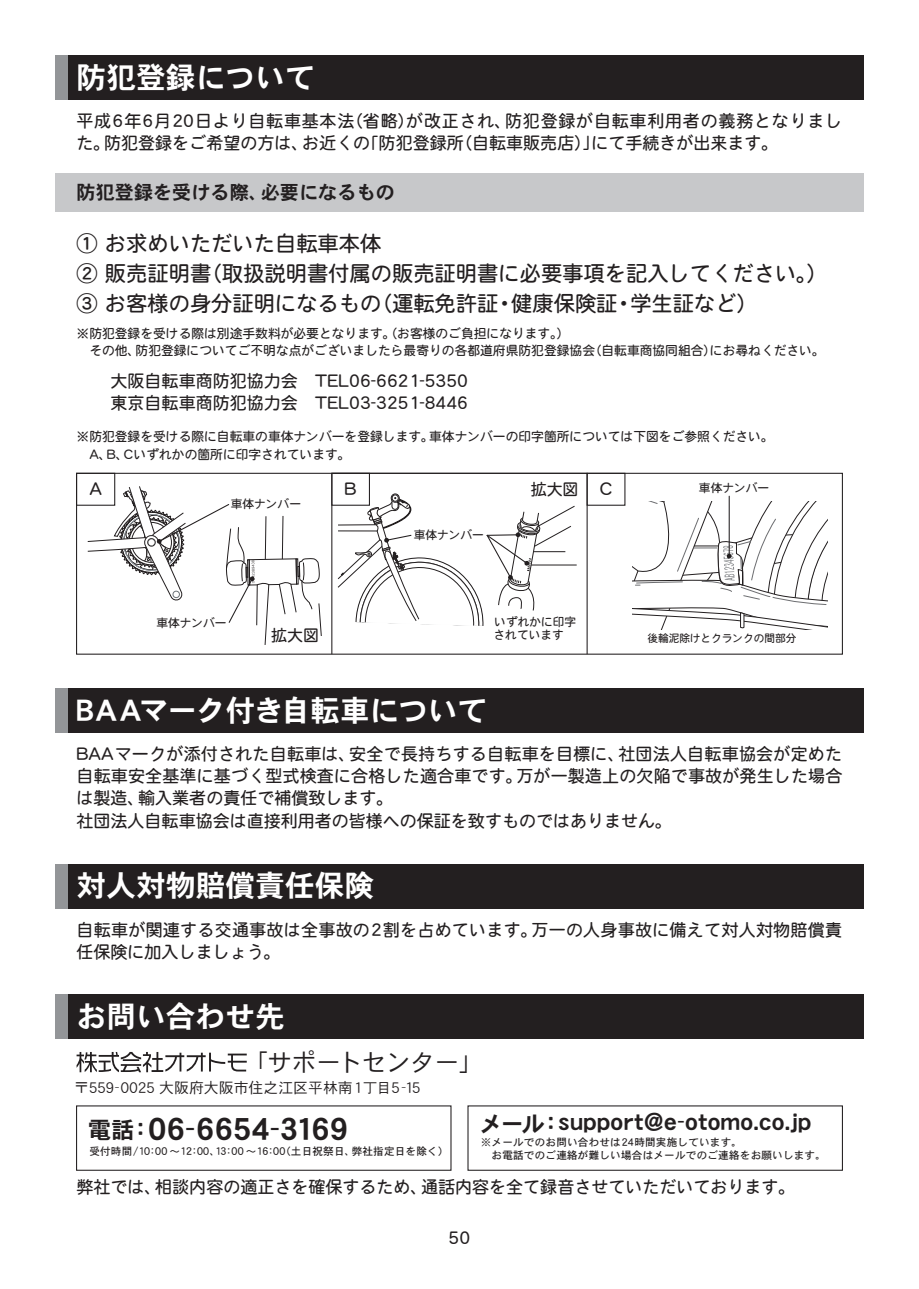
<style>
.page{position:relative;width:919px;height:1289px;background:#fff}
.page>*{position:absolute;margin:0;border:0;box-sizing:border-box;transform-origin:0 0}
.t1{font:30.6px "DFHS Gothic W7 WINP RKSJ H";letter-spacing:.04em;color:#231f20}
.t2{font:29.7px "DFHS Gothic W7 WINP RKSJ H";color:#fff}
.t3{font:29.7px "DFHS Gothic W7 WINP RKSJ H";letter-spacing:-.02em;color:#fff}
.t4{font:24.45px "DFHS Gothic W3 WINP RKSJ H";color:#231f20}
.t5{font:22.95px "DFHS Gothic W7 WINP RKSJ H";letter-spacing:.05em;color:#231f20}
.t6{font:21.3px/29.7px "DFHS Maru Gothic W4 WINP RKSJ H";color:#231f20}
.t7{font:19.2px "DFHS Gothic W7 WINP RKSJ H";color:#231f20}
.t8{font:16.95px/22px "DFHS Maru Gothic W4 WINP RKSJ H";color:#231f20}
.t9{font:16.95px/22px "DFHS Maru Gothic W4 WINP RKSJ H";letter-spacing:.045em;color:#231f20}
.t10{font:15.9px "DFHS Maru Gothic W4 WINP RKSJ H";color:#231f20}
.t11{font:14.85px "DFHS Gothic W3 WINP RKSJ H";color:#231f20}
.t12{font:12.75px/17.9px "DFHS Maru Gothic W4 WINP RKSJ H";color:#231f20}
.t13{font:11.7px/13.6px "DFHS Maru Gothic W4 WINP RKSJ H";color:#231f20}
.t14{font:10.65px/12.8px "DFHS Gothic W5 WINP RKSJ H";letter-spacing:.015em;color:#231f20}
.t15{font:10.65px "DFHS Maru Gothic W4 WINP RKSJ H";color:#231f20}
.s1{font-size:22.95px}
</style>
<div class="page">
<div style="left:55px;top:55px;width:808px;height:45px;background:#231f20"></div>
<div style="left:55px;top:55px;width:13px;height:45px;background:#939598"></div>
<div style="left:55px;top:173px;width:808px;height:38px;background:#c7c8ca"></div>
<div style="left:55px;top:688px;width:808px;height:45px;background:#231f20"></div>
<div style="left:55px;top:688px;width:13px;height:45px;background:#939598"></div>
<div style="left:55px;top:863px;width:808px;height:45px;background:#231f20"></div>
<div style="left:55px;top:863px;width:13px;height:45px;background:#939598"></div>
<div style="left:55px;top:994px;width:808px;height:45px;background:#231f20"></div>
<div style="left:55px;top:994px;width:13px;height:45px;background:#939598"></div>
<hr style="left:531px;top:564px;width:45px;height:1px;background:#231f20">
<div style="left:391px;top:493px;width:8px;height:9px;border:1px solid #231f20;border-radius:50%"></div>
<div style="left:392px;top:494px;width:6px;height:7px;border:1px solid #231f20;border-radius:50%"></div>
<svg style="left:337px;top:495px;width:238px;height:131px"></svg>
<svg style="left:87px;top:475px;width:235px;height:170px"></svg>
<div style="left:76px;top:473px;width:39px;height:32px;border:1px solid #231f20"></div>
<div style="left:331px;top:473px;width:39px;height:32px;border:1px solid #231f20"></div>
<div style="left:586px;top:473px;width:39px;height:32px;border:1px solid #231f20"></div>
<hr style="left:728px;top:496px;width:1px;height:60px;background:#231f20">
<svg style="left:632px;top:501px;width:195px;height:128px"></svg>
<svg style="left:77px;top:1051px;width:170px;height:21px"></svg>
<h2 class="t2" style="left:77px;top:62px;width:240px">防犯登録について</h2>
<p class="t9" style="left:77px;top:110px;width:767px">平成6年6月20日より自転車基本法（省略）が改正され、防犯登録が自転車利用者の義務となりました。防犯登録をご希望の方は、お近くの「防犯登録所（自転車販売店）」にて手続きが出来ます。</p>
<p class="t7" style="left:77px;top:182px;width:320px">防犯登録を受ける際、必要になるもの</p>
<p class="t6" style="left:77px;top:228px;width:753px">① お求めいただいた自転車本体<br>② 販売証明書（取扱説明書付属の販売証明書に必要事項を記入してください。）<br>③ お客様の身分証明になるもの（運転免許証・健康保険証・学生証など）</p>
<p class="t12" style="left:77px;top:324px;width:749px">※防犯登録を受ける際は別途手数料が必要となります。（お客様のご負担になります。）<br>　その他、防犯登録についてご不明な点がございましたら最寄りの各都道府県防犯登録協会（自転車商協同組合）にお尋ねください。</p>
<p class="t8" style="left:77px;top:369px;width:393px">　　大阪自転車商防犯協力会　TEL06-6621-5350　　東京自転車商防犯協力会　TEL03-3251-8446</p>
<p class="t12" style="left:77px;top:428px;width:698px">※防犯登録を受ける際に自転車の車体ナンバーを登録します。車体ナンバーの印字箇所については下図をご参照ください。　A、B、Cいずれかの箇所に印字されています。</p>
<p class="t10" style="left:530px;top:481px;width:49px">拡大図</p>
<p class="t8" style="left:89px;top:478px;width:14px">A</p>
<p class="t8" style="left:344px;top:478px;width:14px">B</p>
<p class="t8" style="left:600px;top:478px;width:14px">C</p>
<p class="t13" style="left:699px;top:481px;width:72px">車体ナンバー</p>
<p class="t13" style="left:231px;top:497px;width:72px">車体ナンバー</p>
<p class="t13" style="left:156px;top:615px;width:72px">車体ナンバー</p>
<p class="t10" style="left:271px;top:627px;width:49px">拡大図</p>
<p class="t13" style="left:414px;top:528px;width:72px">車体ナンバー</p>
<p class="t13" style="left:493px;top:614px;width:84px">いずれかに印字されています</p>
<p class="t15" style="left:647px;top:633px;width:150px">後輪泥除けとクランクの間部分</p>
<h2 class="t3" style="left:77px;top:695px;width:412px">BAAマーク付き自転車について</h2>
<p class="t8" style="left:77px;top:743px;width:767px">BAAマークが添付された自転車は、安全で長持ちする自転車を目標に、社団法人自転車協会が定めた自転車安全基準に基づく型式検査に合格した適合車です。万が一製造上の欠陥で事故が発生した場合は製造、輸入業者の責任で補償致します。<br>社団法人自転車協会は直接利用者の皆様への保証を致すものではありません。</p>
<h2 class="t2" style="left:77px;top:870px;width:299px">対人対物賠償責任保険</h2>
<p class="t8" style="left:77px;top:918px;width:767px">自転車が関連する交通事故は全事故の2割を占めています。万一の人身事故に備えて対人対物賠償責任保険に加入しましょう。</p>
<h2 class="t2" style="left:77px;top:1001px;width:210px">お問い合わせ先</h2>
<h3 class="t4" style="left:243px;top:1049px;width:242px">「サポートセンター」</h3>
<p class="t11" style="left:74px;top:1080px;width:347px">〒559-0025 大阪府大阪市住之江区平林南1丁目5-15</p>
<h3 class="t5" style="left:479px;top:1110px;width:333px">メール：support@e-otomo.co.jp</h3>
<p class="t14" style="left:480px;top:1136px;width:347px">※メールでのお問い合わせは24時間実施しています。<br>　お電話でのご連絡が難しい場合はメールでのご連絡をお願いします。</p>
<p class="t8" style="left:77px;top:1176px;width:720px">弊社では、相談内容の適正さを確保するため、通話内容を全て録音させていただいております。</p>
<h1 class="t1" style="left:88px;top:1113px;width:261px"><span class="s1">電話：</span>06-6654-3169</h1>
<p class="t14" style="left:89px;top:1144px;width:361px">受付時間/10：00 ～12：00、13：00 ～16：00（土日祝祭日、弊社指定日を除く）</p>
<p class="t8" style="left:448px;top:1226px;width:23px">50</p>
</div>
